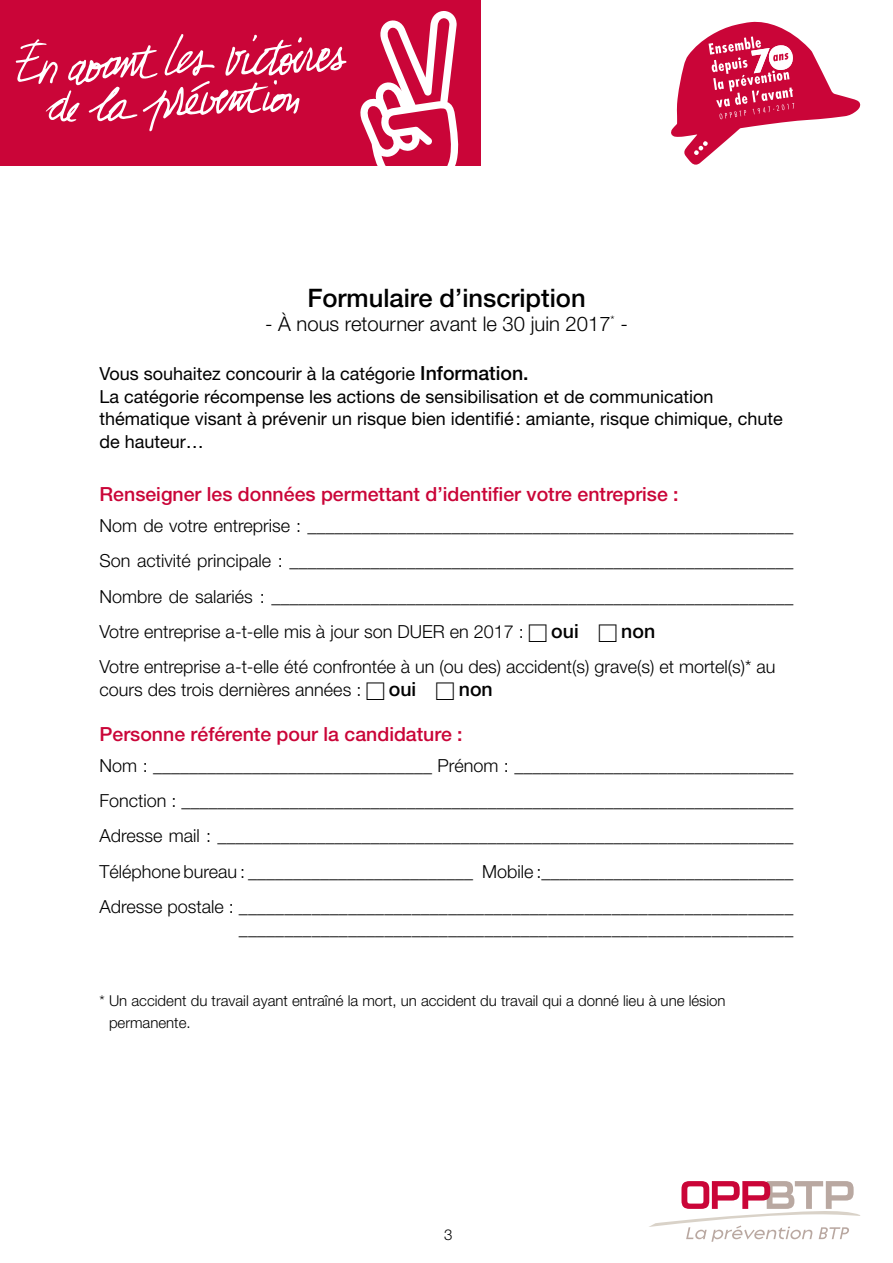
<style>
.page{position:relative;width:893px;height:1263px;background:#fff}
.page>*{position:absolute;margin:0;border:0;box-sizing:border-box;transform-origin:0 0}
.t1{font:500 25.5px "Helvetica Neue LT";color:#000}
.t2{font:300 20.25px "Helvetica Neue LT";color:#000}
.t3{font:500 19.5px "Helvetica Neue LT";color:#ca0538}
.t4{font:500 19.5px "Helvetica Neue LT";color:#000}
.t5{font:300 18px/35.2px "Helvetica Neue LT";color:#000;text-align:justify}
.t6{font:18px/22.5px "Helvetica Neue LT";color:#000}
.t7{font:300 15px/22.5px "Helvetica Neue LT";color:#000}
.s1{font-weight:500;font-size:19.5px}
</style>
<div class="page">
<svg style="left:671px;top:21px;width:190px;height:144px"></svg>
<svg style="left:649px;top:1181px;width:211px;height:61px"></svg>
<div style="left:0;top:0;width:481px;height:165px;background:#ca0538"></div>
<svg style="left:358px;top:11px;width:102px;height:155px"></svg>
<svg style="left:16px;top:34px;width:331px;height:97px"></svg>
<h1 class="t1" style="left:307px;top:282px;width:280px">Formulaire d’inscription</h1>
<p class="t2" style="left:265px;top:311px;width:364px">- À nous retourner avant le 30 juin 2017<sup>*</sup> -</p>
<p class="t6" style="left:100px;top:362px;width:685px">Vous souhaitez concourir à la catégorie <span class="s1">Information.<br></span>La catégorie récompense les actions de sensibilisation et de communication thématique visant à prévenir un risque bien identifié: amiante, risque chimique, chute de hauteur…</p>
<p class="t3" style="left:100px;top:483px;width:581px">Renseigner les données permettant d’identifier votre entreprise :</p>
<p class="t5" style="left:100px;top:508px;width:695px">Nom de votre entreprise : ______________________________________________________ Son activité principale : ________________________________________________________ Nombre de salariés : __________________________________________________________ Votre entreprise a-t-elle mis à jour son DUER en 2017 :</p>
<p class="t4" style="left:551px;top:619px;width:29px">oui</p>
<p class="t4" style="left:621px;top:619px;width:35px">non</p>
<p class="t5" style="left:100px;top:655px;width:677px;line-height:22.5px">Votre entreprise a-t-elle été confrontée à un (ou des) accident(s) grave(s) et mortel(s)* au cours des trois dernières années :</p>
<p class="t4" style="left:389px;top:677px;width:29px">oui</p>
<p class="t4" style="left:459px;top:677px;width:35px">non</p>
<p class="t3" style="left:100px;top:722px;width:365px">Personne référente pour la candidature :</p>
<p class="t5" style="left:100px;top:747px;width:695px">Nom : _______________________________ Prénom : _______________________________ Fonction : ____________________________________________________________________ Adresse mail : ________________________________________________________________ Téléphone bureau : _________________________ Mobile :____________________________ Adresse postale : _____________________________________________________________</p>
<p class="t5" style="left:239px;top:911px;width:556px">_____________________________________________________________</p>
<p class="t7" style="left:109px;top:989px;width:618px;text-indent:-9px">* Un accident du travail ayant entraîné la mort, un accident du travail qui a donné lieu à une lésion permanente.</p>
<p class="t7" style="left:444px;top:1223px;width:10px">3</p>
</div>
